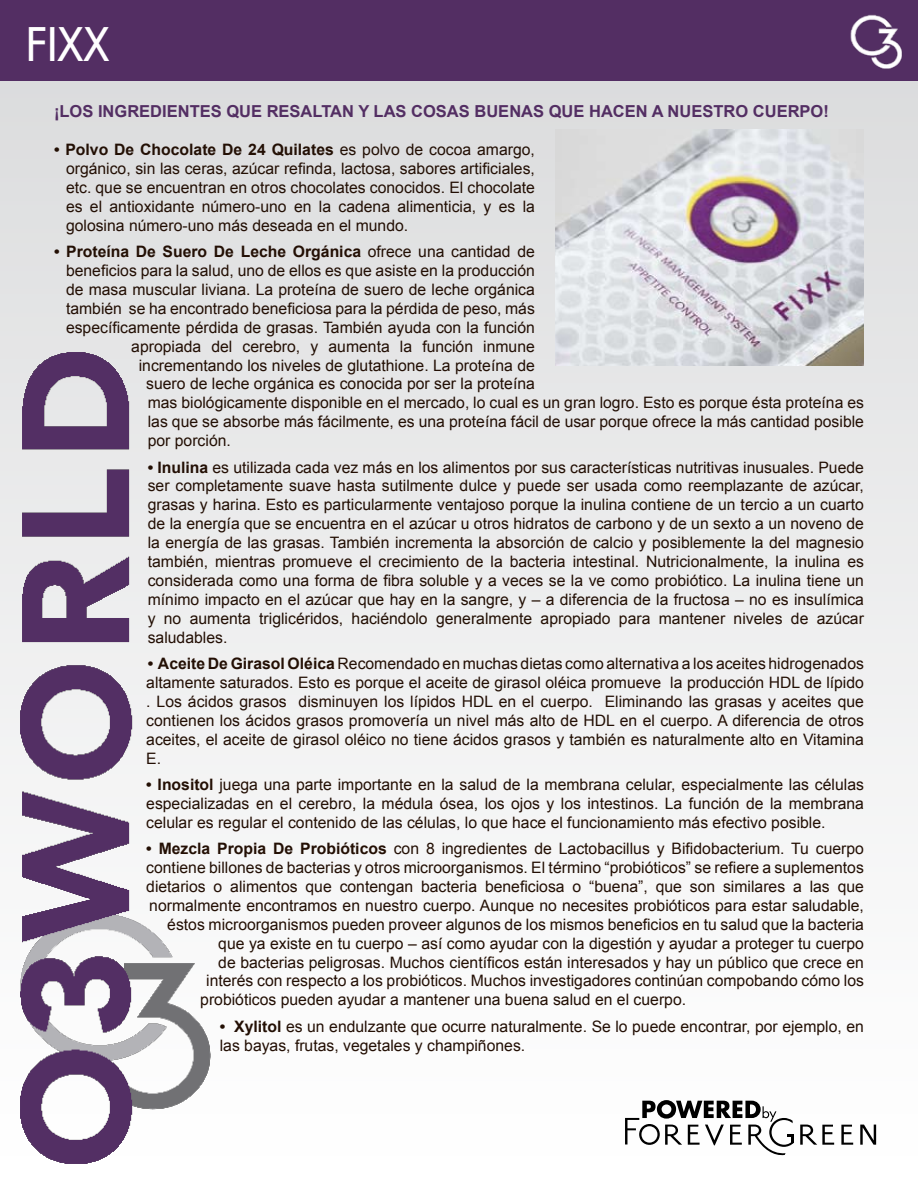
<style>
.page{position:relative;width:918px;height:1188px;background:#fff}
.page>*{position:absolute;margin:0;border:0;box-sizing:border-box;transform-origin:0 0}
.t1{font:45px "Futura";color:#fff}
.t2{font:700 16.5px "Arial";color:#532e63}
.t3{font:15.75px/18.9px "Arial";color:#230f04;text-align:justify}
.t4{font:700 15.75px "Arial";color:#230f04}
.s1{font-weight:700}
.s2{font-weight:400}
</style>
<div class="page">
<div style="left:0;top:0;width:918px;height:1188px;background:linear-gradient(to bottom,#d8d9da,#fff)"></div>
<img style="left:19px;top:345px;width:201px;height:827px">
<div style="left:0;top:0;width:918px;height:80px;background:#532e63"></div>
<img style="left:850px;top:14px;width:52px;height:55px">
<img style="left:555px;top:129px;width:309px;height:237px">
<svg style="left:841px;top:1125px;width:12px;height:20px"></svg>
<svg style="left:800px;top:1125px;width:34px;height:20px"></svg>
<svg style="left:860px;top:1125px;width:16px;height:20px"></svg>
<svg style="left:625px;top:1100px;width:169px;height:56px"></svg>
<h1 class="t1" style="left:26px;top:15px;width:85px">FIXX</h1>
<p class="t2" style="left:54px;top:101px;width:776px">¡LOS INGREDIENTES QUE RESALTAN Y LAS COSAS BUENAS QUE HACEN A NUESTRO CUERPO!</p>
<p class="t3" style="left:66px;top:140px;width:470px;text-indent:-12px"><span class="s1">• Polvo De Chocolate De 24 Quilates</span> es polvo de cocoa amargo, orgánico, sin las ceras, azúcar refinda, lactosa, sabores artificiales, etc. que se encuentran en otros chocolates conocidos. El chocolate es el antioxidante número-uno en la cadena alimenticia, y es la golosina número-uno más deseada en el mundo.</p>
<p class="t4" style="left:54px;top:241px;width:482px">• Proteína De Suero De Leche Orgánica <span class="s2">ofrece una cantidad de</span></p>
<p class="t3" style="left:66px;top:261px;width:470px">beneficios para la salud, uno de ellos es que asiste en la producción</p>
<p class="t3" style="left:66px;top:280px;width:470px">de masa muscular liviana. La proteína de suero de leche orgánica</p>
<p class="t3" style="left:66px;top:299px;width:470px">también se ha encontrado beneficiosa para la pérdida de peso, más</p>
<p class="t3" style="left:66px;top:318px;width:470px">específicamente pérdida de grasas. También ayuda con la función</p>
<p class="t3" style="left:131px;top:337px;width:405px">apropiada del cerebro, y aumenta la función inmune</p>
<p class="t3" style="left:139px;top:356px;width:398px">incrementando los niveles de glutathione. La proteína de</p>
<p class="t3" style="left:146px;top:375px;width:390px">suero de leche orgánica es conocida por ser la proteína</p>
<p class="t3" style="left:148px;top:393px;width:718px">mas biológicamente disponible en el mercado, lo cual es un gran logro. Esto es porque ésta proteína es</p>
<p class="t3" style="left:148px;top:412px;width:718px">las que se absorbe más fácilmente, es una proteína fácil de usar porque ofrece la más cantidad posible</p>
<p class="t3" style="left:148px;top:431px;width:85px">por porción.</p>
<p class="t3" style="left:148px;top:458px;width:718px"><span class="s1">• Inulina</span> es utilizada cada vez más en los alimentos por sus características nutritivas inusuales. Puede ser completamente suave hasta sutilmente dulce y puede ser usada como reemplazante de azúcar, grasas y harina. Esto es particularmente ventajoso porque la inulina contiene de un tercio a un cuarto de la energía que se encuentra en el azúcar u otros hidratos de carbono y de un sexto a un noveno de la energía de las grasas. También incrementa la absorción de calcio y posiblemente la del magnesio también, mientras promueve el crecimiento de la bacteria intestinal. Nutricionalmente, la inulina es considerada como una forma de fibra soluble y a veces se la ve como probiótico. La inulina tiene un mínimo impacto en el azúcar que hay en la sangre, y – a diferencia de la fructosa – no es insulímica y no aumenta triglicéridos, haciéndolo generalmente apropiado para mantener niveles de azúcar saludables.</p>
<p class="t3" style="left:146px;top:654px;width:719px"><span class="s1">• Aceite De Girasol Oléica</span> Recomendado en muchas dietas como alternativa a los aceites hidrogenados altamente saturados. Esto es porque el aceite de girasol oléica promueve la producción HDL de lípido . Los ácidos grasos disminuyen los lípidos HDL en el cuerpo. Eliminando las grasas y aceites que contienen los ácidos grasos promovería un nivel más alto de HDL en el cuerpo. A diferencia de otros aceites, el aceite de girasol oléico no tiene ácidos grasos y también es naturalmente alto en Vitamina E.</p>
<p class="t3" style="left:146px;top:775px;width:719px"><span class="s1">• Inositol</span> juega una parte importante en la salud de la membrana celular, especialmente las células especializadas en el cerebro, la médula ósea, los ojos y los intestinos. La función de la membrana celular es regular el contenido de las células, lo que hace el funcionamiento más efectivo posible.</p>
<p class="t3" style="left:146px;top:839px;width:719px"><span class="s1">• Mezcla Propia De Probióticos</span> con 8 ingredientes de Lactobacillus y Bifidobacterium. Tu cuerpo</p>
<p class="t3" style="left:146px;top:858px;width:719px">contiene billones de bacterias y otros microorganismos. El término “probióticos” se refiere a suplementos</p>
<p class="t3" style="left:146px;top:877px;width:719px">dietarios o alimentos que contengan bacteria beneficiosa o “buena”, que son similares a las que</p>
<p class="t3" style="left:149px;top:896px;width:716px">normalmente encontramos en nuestro cuerpo. Aunque no necesites probióticos para estar saludable,</p>
<p class="t3" style="left:167px;top:915px;width:698px">éstos microorganismos pueden proveer algunos de los mismos beneficios en tu salud que la bacteria</p>
<p class="t3" style="left:218px;top:934px;width:647px">que ya existe en tu cuerpo – así como ayudar con la digestión y ayudar a proteger tu cuerpo</p>
<p class="t3" style="left:218px;top:953px;width:647px">de bacterias peligrosas. Muchos científicos están interesados y hay un público que crece en</p>
<p class="t3" style="left:206px;top:972px;width:659px">interés con respecto a los probióticos. Muchos investigadores continúan compobando cómo los</p>
<p class="t3" style="left:200px;top:990px;width:487px">probióticos pueden ayudar a mantener una buena salud en el cuerpo.</p>
<p class="t3" style="left:220px;top:1017px;width:646px"><span class="s1">• Xylitol</span> es un endulzante que ocurre naturalmente. Se lo puede encontrar, por ejemplo, en las bayas, frutas, vegetales y champiñones.</p>
</div>
